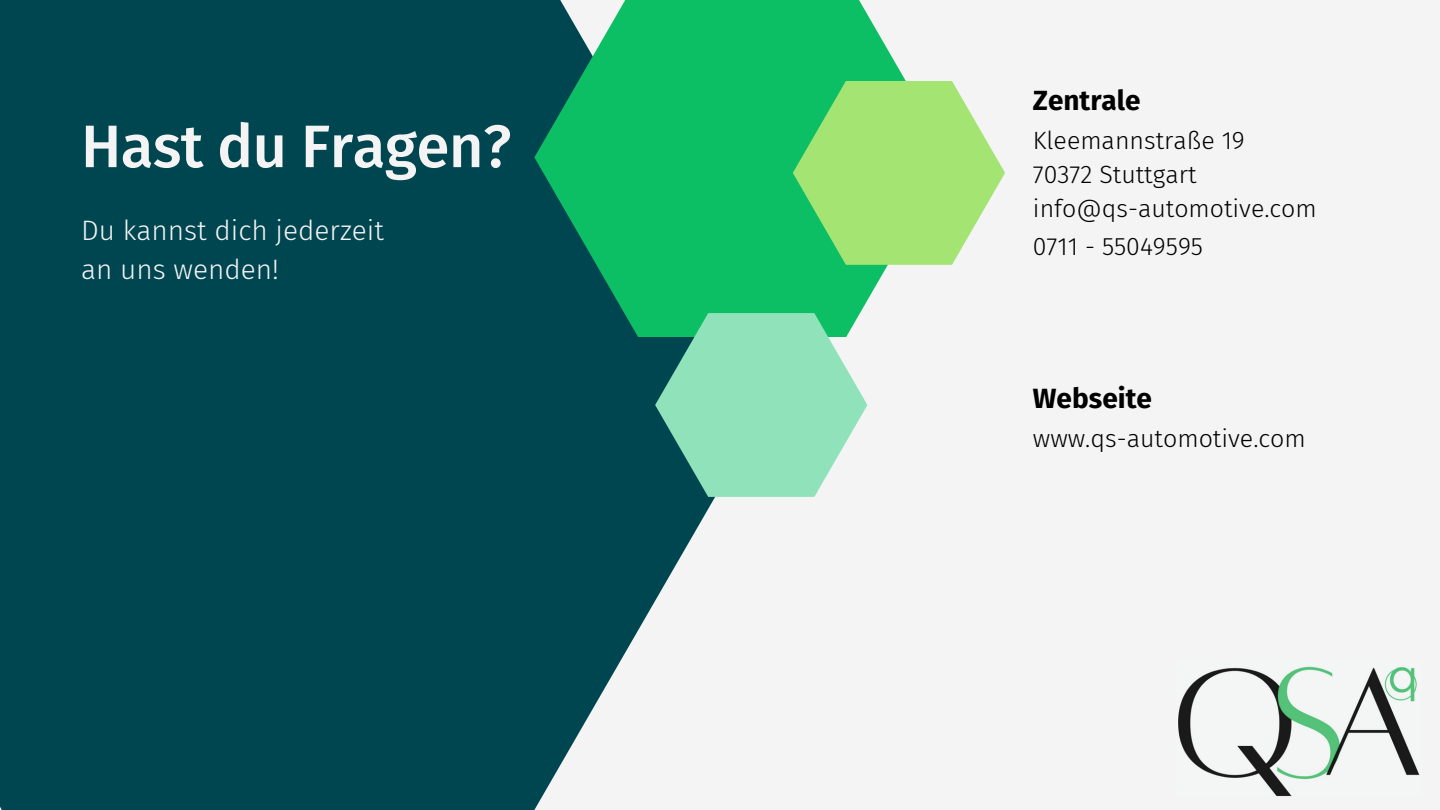
<style>
.page{position:relative;width:1440px;height:810px;background:#f4f4f4}
.page>*{position:absolute;margin:0;border:0;box-sizing:border-box;transform-origin:0 0}
.t1{font:500 60px "Fira Sans";letter-spacing:-.01em;color:#f4f4f4}
.t2{font:300 28px/39px "Fira Sans";color:#f4f4f4}
.t3{font:700 28px "Fira Sans";color:#000}
.t4{font:700 27.9px "Fira Sans";color:#000}
.t5{font:300 25px "Fira Sans";color:#000}
.t6{font:300 24.9px "Fira Sans";color:#000}
</style>
<div class="page">
<div style="left:0;top:0;width:715px;height:810px;background:#004651"></div>
<svg style="left:534px;top:0;width:372px;height:337px;fill:#0cbf65"></svg>
<svg style="left:793px;top:81px;width:212px;height:184px"></svg>
<svg style="left:655px;top:313px;width:212px;height:184px"></svg>
<img style="left:1178px;top:666px;width:242px;height:130px">
<p class="t1" style="left:81px;top:111px;width:432px">Hast du Fragen?</p>
<p class="t2" style="left:81px;top:211px;width:304px">Du kannst dich jederzeit an uns wenden!</p>
<p class="t4" style="left:1033px;top:83px;width:109px">Zentrale</p>
<h2 class="t6" style="left:1033px;top:125px;width:213px">Kleemannstraße 19</h2>
<p class="t6" style="left:1033px;top:160px;width:165px">70372 Stuttgart</p>
<p class="t6" style="left:1033px;top:194px;width:285px">info@qs-automotive.com</p>
<p class="t6" style="left:1033px;top:232px;width:172px">0711 - 55049595</p>
<h2 class="t3" style="left:1033px;top:382px;width:121px">Webseite</h2>
<p class="t5" style="left:1033px;top:424px;width:274px">www.qs-automotive.com</p>
</div>
